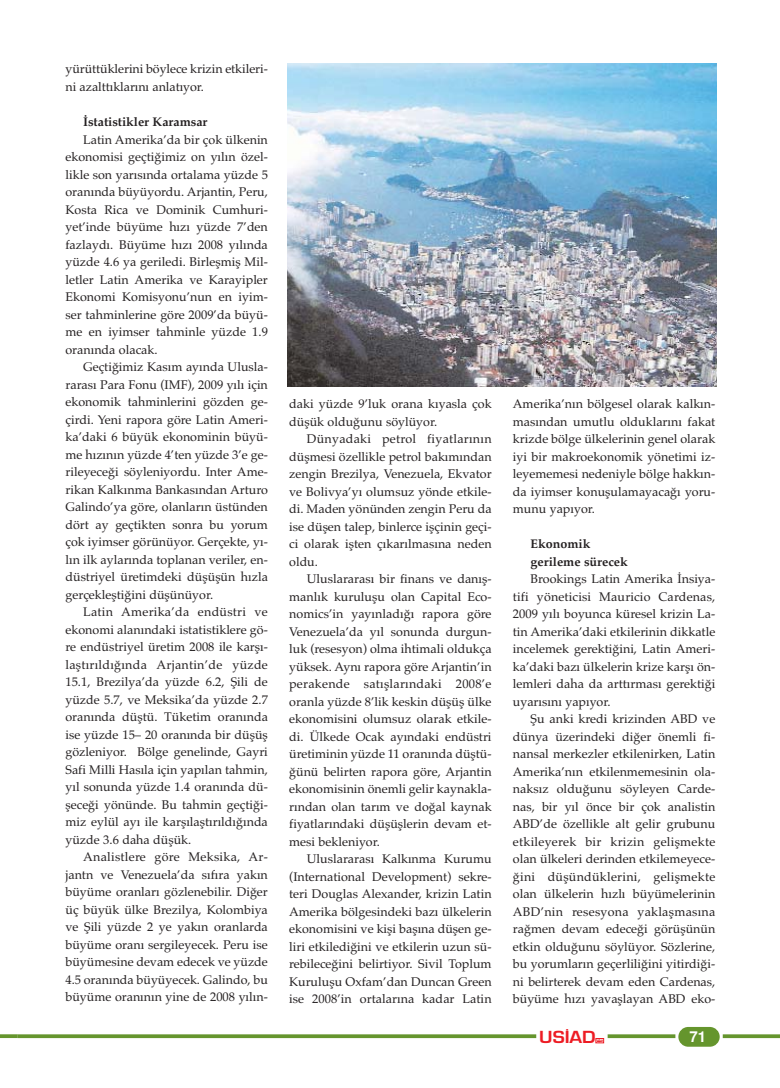
<style>
.page{position:relative;width:780px;height:1088px;background:#fff}
.page>*{position:absolute;margin:0;border:0;box-sizing:border-box;transform-origin:0 0}
.t1{font:16.25px "Euro Stil Demi TG";color:#ed1c24;scale:1.1 1}
.t2{font:15px "Helvetica Turk B";color:#fff}
.t3{font:12.5px/17.5px "Palatino TU";color:#231f20;text-align:justify}
.t4{font:700 12.5px/17.5px "Palatino TU";color:#231f20}
</style>
<div class="page">
<svg style="left:18px;top:1034px;width:518px;height:4px;background:#729e3f"></svg>
<svg style="left:607px;top:1034px;width:68px;height:4px"></svg>
<svg style="left:722px;top:1034px;width:58px;height:4px"></svg>
<div style="left:678px;top:1027px;width:41px;height:20px;background:#65952d;border-radius:10px"></div>
<svg style="left:0;top:1034px;width:18px;height:4px"></svg>
<svg style="left:595px;top:1038px;width:8px;height:5px"></svg>
<svg style="left:596px;top:1039px;width:7px;height:4px"></svg>
<img style="left:287px;top:64px;width:429px;height:323px">
<p class="t3" style="left:65px;top:62px;width:204px">yürüttüklerini böylece krizin etkileri&shy;ni azalttıklarını anlatıyor.</p>
<p class="t4" style="left:83px;top:114px;width:126px">İstatistikler Karamsar</p>
<p class="t3" style="left:65px;top:132px;width:204px;text-indent:18px">Latin Amerika’da bir çok ülkenin ekonomisi geçtiğimiz on yılın özel&shy;likle son yarısında ortalama yüzde 5 oranında büyüyordu. Arjantin, Peru, Kosta Rica ve Dominik Cumhuri&shy;yet’inde büyüme hızı yüzde 7’den fazlaydı. Büyüme hızı 2008 yılında yüzde 4.6 ya geriledi. Birleşmiş Mil&shy;letler Latin Amerika ve Karayipler Ekonomi Komisyonu’nun en iyim&shy;ser tahminlerine göre 2009’da büyü&shy;me en iyimser tahminle yüzde 1.9 oranında olacak.</p>
<p class="t3" style="left:65px;top:359px;width:204px;text-indent:18px">Geçtiğimiz Kasım ayında Ulusla&shy;rarası Para Fonu (IMF), 2009 yılı için ekonomik tahminlerini gözden ge&shy;çirdi. Yeni rapora göre Latin Ameri&shy;ka’daki 6 büyük ekonominin büyü&shy;me hızının yüzde 4’ten yüzde 3’e ge&shy;rileyeceği söyleniyordu. Inter Ame&shy;rikan Kalkınma Bankasından Arturo Galindo’ya göre, olanların üstünden dört ay geçtikten sonra bu yorum çok iyimser görünüyor. Gerçekte, yı&shy;lın ilk aylarında toplanan veriler, en&shy;düstriyel üretimdeki düşüşün hızla gerçekleştiğini düşünüyor.</p>
<p class="t3" style="left:65px;top:604px;width:204px;text-indent:18px">Latin Amerika’da endüstri ve ekonomi alanındaki istatistiklere gö&shy;re endüstriyel üretim 2008 ile karşı&shy;laştırıldığında Arjantin’de yüzde 15.1, Brezilya’da yüzde 6.2, Şili de yüzde 5.7, ve Meksika’da yüzde 2.7 oranında düştü. Tüketim oranında ise yüzde 15– 20 oranında bir düşüş gözleniyor. Bölge genelinde, Gayri Safi Milli Hasıla için yapılan tahmin, yıl sonunda yüzde 1.4 oranında dü&shy;şeceği yönünde. Bu tahmin geçtiği&shy;miz eylül ayı ile karşılaştırıldığında yüzde 3.6 daha düşük.</p>
<p class="t3" style="left:65px;top:849px;width:204px;text-indent:18px">Analistlere göre Meksika, Ar&shy;jantn ve Venezuela’da sıfıra yakın büyüme oranları gözlenebilir. Diğer üç büyük ülke Brezilya, Kolombiya ve Şili yüzde 2 ye yakın oranlarda büyüme oranı sergileyecek. Peru ise büyümesine devam edecek ve yüzde 4.5 oranında büyüyecek. Galindo, bu büyüme oranının yine de 2008 yılın-</p>
<p class="t3" style="left:289px;top:397px;width:204px">daki yüzde 9’luk orana kıyasla çok düşük olduğunu söylüyor.</p>
<p class="t3" style="left:289px;top:432px;width:204px;text-indent:18px">Dünyadaki petrol fiyatlarının düşmesi özellikle petrol bakımından zengin Brezilya, Venezuela, Ekvator ve Bolivya’yı olumsuz yönde etkile&shy;di. Maden yönünden zengin Peru da ise düşen talep, binlerce işçinin geçi&shy;ci olarak işten çıkarılmasına neden oldu.</p>
<p class="t3" style="left:289px;top:572px;width:204px;text-indent:18px">Uluslararası bir finans ve danış&shy;manlık kuruluşu olan Capital Eco&shy;nomics’in yayınladığı rapora göre Venezuela’da yıl sonunda durgun&shy;luk (resesyon) olma ihtimali oldukça yüksek. Aynı rapora göre Arjantin’in perakende satışlarındaki 2008’e oranla yüzde 8’lik keskin düşüş ülke ekonomisini olumsuz olarak etkile&shy;di. Ülkede Ocak ayındaki endüstri üretiminin yüzde 11 oranında düştü&shy;ğünü belirten rapora göre, Arjantin ekonomisinin önemli gelir kaynakla&shy;rından olan tarım ve doğal kaynak fiyatlarındaki düşüşlerin devam et&shy;mesi bekleniyor.</p>
<p class="t3" style="left:289px;top:852px;width:204px;text-indent:18px">Uluslararası Kalkınma Kurumu (International Development) sekre&shy;teri Douglas Alexander, krizin Latin Amerika bölgesindeki bazı ülkelerin ekonomisini ve kişi başına düşen ge&shy;liri etkilediğini ve etkilerin uzun sü&shy;rebileceğini belirtiyor. Sivil Toplum Kuruluşu Oxfam’dan Duncan Green ise 2008’in ortalarına kadar Latin</p>
<p class="t3" style="left:513px;top:397px;width:204px">Amerika’nın bölgesel olarak kalkın&shy;masından umutlu olduklarını fakat krizde bölge ülkelerinin genel olarak iyi bir makroekonomik yönetimi iz&shy;leyememesi nedeniyle bölge hakkın&shy;da iyimser konuşulamayacağı yoru&shy;munu yapıyor.</p>
<p class="t4" style="left:530px;top:537px;width:99px">Ekonomik gerileme sürecek</p>
<p class="t3" style="left:513px;top:572px;width:204px;text-indent:18px">Brookings Latin Amerika İnsiya&shy;tifi yöneticisi Mauricio Cardenas, 2009 yılı boyunca küresel krizin La&shy;tin Amerika’daki etkilerinin dikkatle incelemek gerektiğini, Latin Ameri&shy;ka’daki bazı ülkelerin krize karşı ön&shy;lemleri daha da arttırması gerektiği uyarısını yapıyor.</p>
<p class="t3" style="left:513px;top:712px;width:204px;text-indent:18px">Şu anki kredi krizinden ABD ve dünya üzerindeki diğer önemli fi&shy;nansal merkezler etkilenirken, Latin Amerika’nın etkilenmemesinin ola&shy;naksız olduğunu söyleyen Carde&shy;nas, bir yıl önce bir çok analistin ABD’de özellikle alt gelir grubunu etkileyerek bir krizin gelişmekte olan ülkeleri derinden etkilemeyece&shy;ğini düşündüklerini, gelişmekte olan ülkelerin hızlı büyümelerinin ABD’nin resesyona yaklaşmasına rağmen devam edeceği görüşünün etkin olduğunu söylüyor. Sözlerine, bu yorumların geçerliliğini yitirdiği&shy;ni belirterek devam eden Cardenas, büyüme hızı yavaşlayan ABD eko-</p>
<h1 class="t1" style="left:539px;top:1031px;width:53px">US‹AD</h1>
<p class="t2" style="left:689px;top:1031px;width:18px">71</p>
</div>
